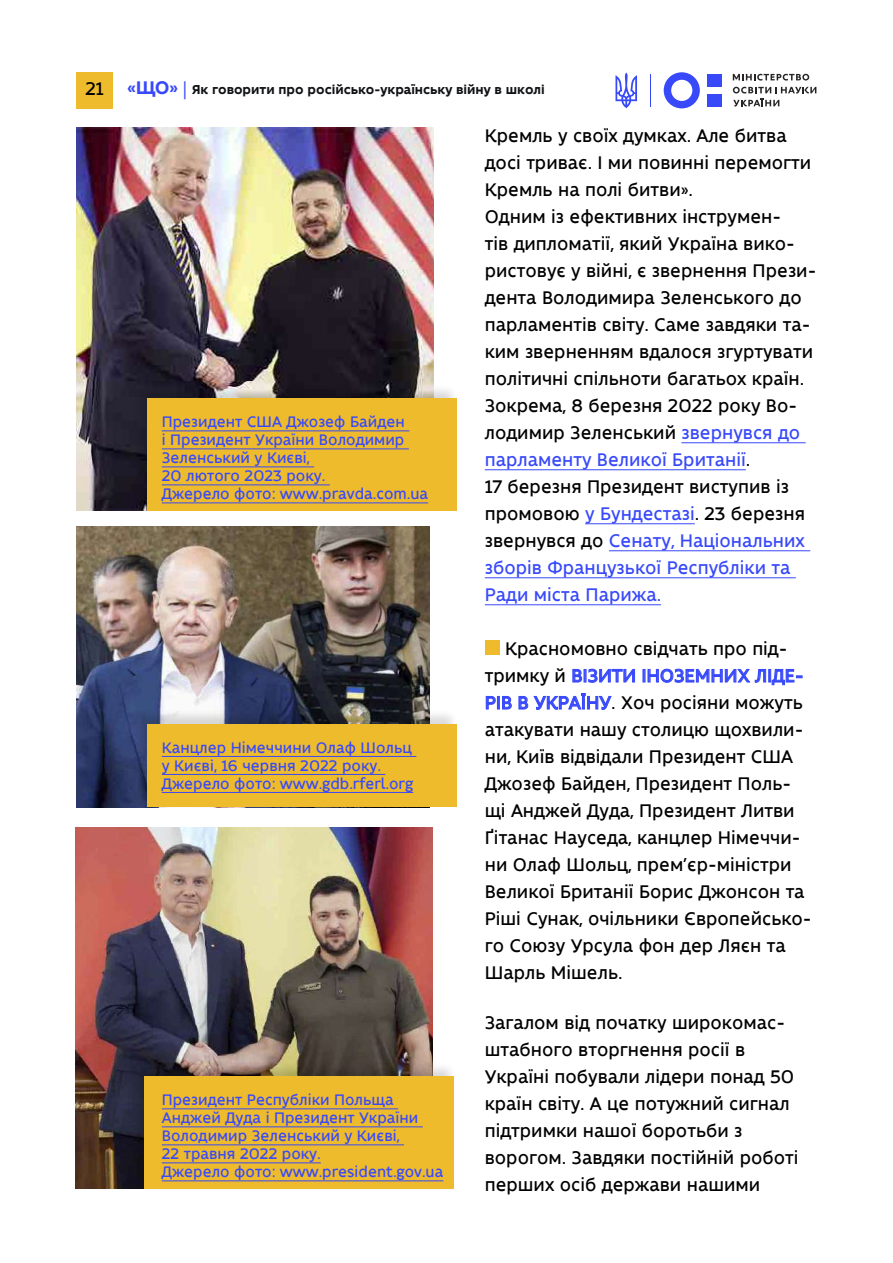
<style>
.page{position:relative;width:893px;height:1263px;background:#fff}
.page>*{position:absolute;margin:0;border:0;box-sizing:border-box;transform-origin:0 0}
.t1{font:18px/27px "Microtype";color:#000}
.t2{font:15px/18px "Microtype";color:#3849fa}
.t3{font:700 12.75px "Innerspace";color:#111215}
.s1{font-size:18px;color:#3849fa}
.s2{color:#3849fa}
</style>
<div class="page">
<div style="left:77px;top:72px;width:36px;height:36px;background:#eebb2c"></div>
<svg style="left:664px;top:72px;width:36px;height:36px"></svg>
<div style="left:707px;top:94px;width:14px;height:13px;background:#3849fa"></div>
<div style="left:707px;top:74px;width:14px;height:13px;background:#3849fa"></div>
<svg style="left:733px;top:74px;width:76px;height:7px"></svg>
<svg style="left:733px;top:87px;width:83px;height:20px"></svg>
<svg style="left:615px;top:72px;width:22px;height:36px"></svg>
<hr style="left:650px;top:74px;width:1px;height:33px;background:#3849fa">
<hr style="left:681px;top:442px;width:125px;height:1px;background:#3849fa">
<hr style="left:485px;top:469px;width:261px;height:1px;background:#3849fa">
<hr style="left:585px;top:523px;width:110px;height:1px;background:#3849fa">
<hr style="left:609px;top:550px;width:201px;height:1px;background:#3849fa">
<hr style="left:485px;top:577px;width:311px;height:1px;background:#3849fa">
<hr style="left:485px;top:604px;width:176px;height:1px;background:#3849fa">
<div style="left:485px;top:640px;width:15px;height:15px;background:#eebb2c"></div>
<svg style="left:572px;top:669px;width:63px;height:14px"></svg>
<svg style="left:643px;top:669px;width:159px;height:17px"></svg>
<svg style="left:486px;top:696px;width:26px;height:13px"></svg>
<svg style="left:519px;top:693px;width:92px;height:17px"></svg>
<img style="left:77px;top:128px;width:357px;height:382px">
<img style="left:77px;top:526px;width:353px;height:281px">
<div style="left:133px;top:709px;width:326px;height:100px;background:#000;opacity:.15"></div>
<div style="left:147px;top:724px;width:309px;height:83px;background:#eebb2c"></div>
<div style="left:133px;top:383px;width:326px;height:129px;background:#000;opacity:.15"></div>
<div style="left:147px;top:398px;width:309px;height:113px;background:#eebb2c"></div>
<hr style="left:162px;top:431px;width:247px;height:1px;background:#3849fa">
<hr style="left:162px;top:449px;width:247px;height:1px;background:#3849fa">
<hr style="left:162px;top:467px;width:152px;height:1px;background:#3849fa">
<hr style="left:162px;top:485px;width:168px;height:1px;background:#3849fa">
<hr style="left:162px;top:503px;width:266px;height:1px;background:#3849fa">
<hr style="left:162px;top:756px;width:254px;height:1px;background:#3849fa">
<hr style="left:162px;top:774px;width:223px;height:1px;background:#3849fa">
<hr style="left:162px;top:792px;width:251px;height:1px;background:#3849fa">
<img style="left:76px;top:827px;width:357px;height:362px">
<div style="left:131px;top:1061px;width:326px;height:129px;background:#000;opacity:.15"></div>
<div style="left:145px;top:1076px;width:309px;height:113px;background:#eebb2c"></div>
<hr style="left:162px;top:1108px;width:236px;height:1px;background:#3849fa">
<hr style="left:162px;top:1126px;width:261px;height:1px;background:#3849fa">
<hr style="left:162px;top:1144px;width:242px;height:1px;background:#3849fa">
<hr style="left:162px;top:1162px;width:159px;height:1px;background:#3849fa">
<hr style="left:162px;top:1180px;width:281px;height:1px;background:#3849fa">
<p class="t1" style="left:85px;top:76px;width:20px">21</p>
<p class="t3" style="left:128px;top:83px;width:419px"><span class="s1">«ЩО»</span> Як говорити про російсько-українську війну в школі</p>
<p class="t1" style="left:485px;top:123px;width:333px">Кремль у своїх думках. Але битва досі триває. І ми повинні перемогти<br>Кремль на полі битви».<br>Одним із ефективних інструмен-<br>тів дипломатії, який Україна вико&shy;ристовує у війні, є звернення Прези&shy;дента Володимира Зеленського до парламентів світу. Саме завдяки та&shy;ким зверненням вдалося згуртувати політичні спільноти багатьох країн.<br>Зокрема, 8 березня 2022 року Во&shy;лодимир Зеленський <span class="s2">звернувся до парламенту Великої Британії</span>.<br>17 березня Президент виступив із промовою <span class="s2">у Бундестазі</span>. 23 березня звернувся до <span class="s2">Сенату, Національних зборів Французької Республіки та<br>Ради міста Парижа.</span></p>
<p class="t1" style="left:485px;top:636px;width:328px;text-indent:20px">Красномовно свідчать про під&shy;тримку й <span class="s2">ВІЗИТИ ІНОЗЕМНИХ ЛІДЕ-<br>РІВ В УКРАЇНУ</span>. Хоч росіяни можуть атакувати нашу столицю щохвили&shy;ни, Київ відвідали Президент США<br>Джозеф Байден, Президент Поль&shy;щі Анджей Дуда, Президент Литви<br>Ґітанас Науседа, канцлер Німеччи&shy;ни Олаф Шольц, прем’єр-міністри<br>Великої Британії Борис Джонсон та<br>Ріші Сунак, очільники Європейсько&shy;го Союзу Урсула фон дер Ляєн та<br>Шарль Мішель.</p>
<p class="t1" style="left:485px;top:1009px;width:315px">Загалом від початку широкомас&shy;штабного вторгнення росії в<br>Україні побували лідери понад 50 країн світу. А це потужний сигнал підтримки нашої боротьби з ворогом. Завдяки постійній роботі перших осіб держави нашими</p>
<p class="t2" style="left:162px;top:413px;width:268px">Президент США Джозеф Байден<br>і Президент України Володимир<br>Зеленський у Києві,<br>20 лютого 2023 року.<br>Джерело фото: www.pravda.com.ua</p>
<p class="t2" style="left:162px;top:739px;width:253px">Канцлер Німеччини Олаф Шольц у Києві, 16 червня 2022 року.<br>Джерело фото: www.gdb.rferl.org</p>
<p class="t2" style="left:162px;top:1091px;width:283px">Президент Республіки Польща<br>Анджей Дуда і Президент України<br>Володимир Зеленський у Києві,<br>22 травня 2022 року.<br>Джерело фото: www.president.gov.ua</p>
</div>
